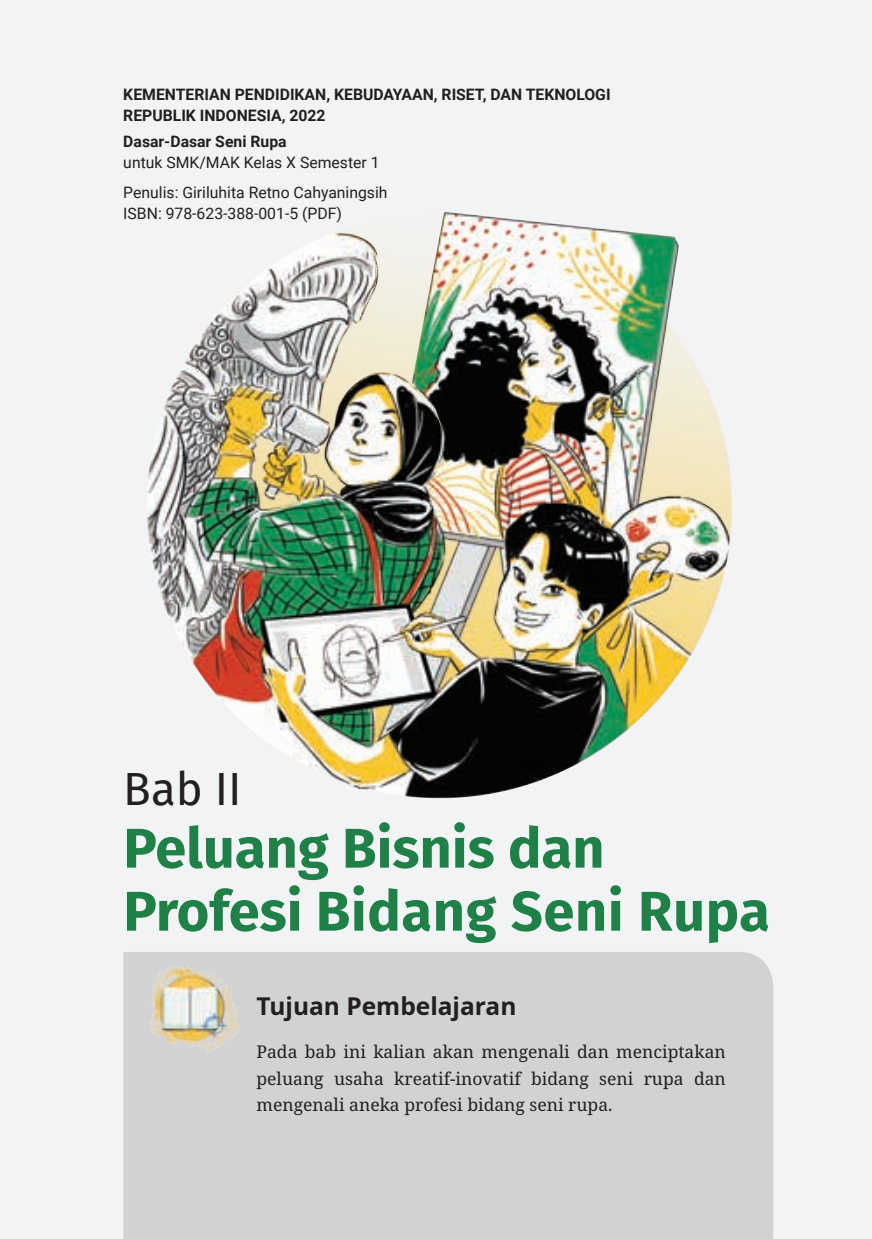
<style>
.page{position:relative;width:872px;height:1239px;background:#f2f3f4}
.page>*{position:absolute;margin:0;border:0;box-sizing:border-box;transform-origin:0 0}
.t1{font:700 56px/63px "Fira Sans";color:#1f8148}
.t2{font:45.5px "Fira Sans";color:#231f20}
.t3{font:700 24.5px "Noto Sans";color:#231f20}
.t4{font:17.5px/26.2px "Noto Serif";color:#231f20;text-align:justify}
.t5{font:700 15.75px/21px "Roboto";color:#231f20}
.t6{font:15.75px/30.6px "Roboto";color:#231f20}
</style>
<div class="page">
<div style="left:123px;top:952px;width:650px;height:287px;background:#d1d2d4"></div>
<img style="left:147px;top:211px;width:585px;height:588px">
<img style="left:135px;top:954px;width:110px;height:111px">
<p class="t5" style="left:123px;top:84px;width:489px">KEMENTERIAN PENDIDIKAN, KEBUDAYAAN, RISET, DAN TEKNOLOGI<br>REPUBLIK INDONESIA, 2022</p>
<p class="t5" style="left:123px;top:130px;width:165px">Dasar-Dasar Seni Rupa</p>
<p class="t6" style="left:123px;top:146px;width:266px">untuk SMK/MAK Kelas X Semester 1<br>Penulis: Giriluhita Retno Cahyaningsih</p>
<p class="t6" style="left:123px;top:198px;width:220px">ISBN: 978-623-388-001-5 (PDF)</p>
<h2 class="t2" style="left:123px;top:754px;width:120px">Bab II</h2>
<h1 class="t1" style="left:123px;top:813px;width:648px">Peluang Bisnis dan<br>Profesi Bidang Seni Rupa</h1>
<h3 class="t3" style="left:256px;top:988px;width:261px">Tujuan Pembelajaran</h3>
<p class="t4" style="left:256px;top:1039px;width:471px">Pada bab ini kalian akan mengenali dan menciptakan peluang usaha kreatif-inovatif bidang seni rupa dan mengenali aneka profesi bidang seni rupa.</p>
</div>
